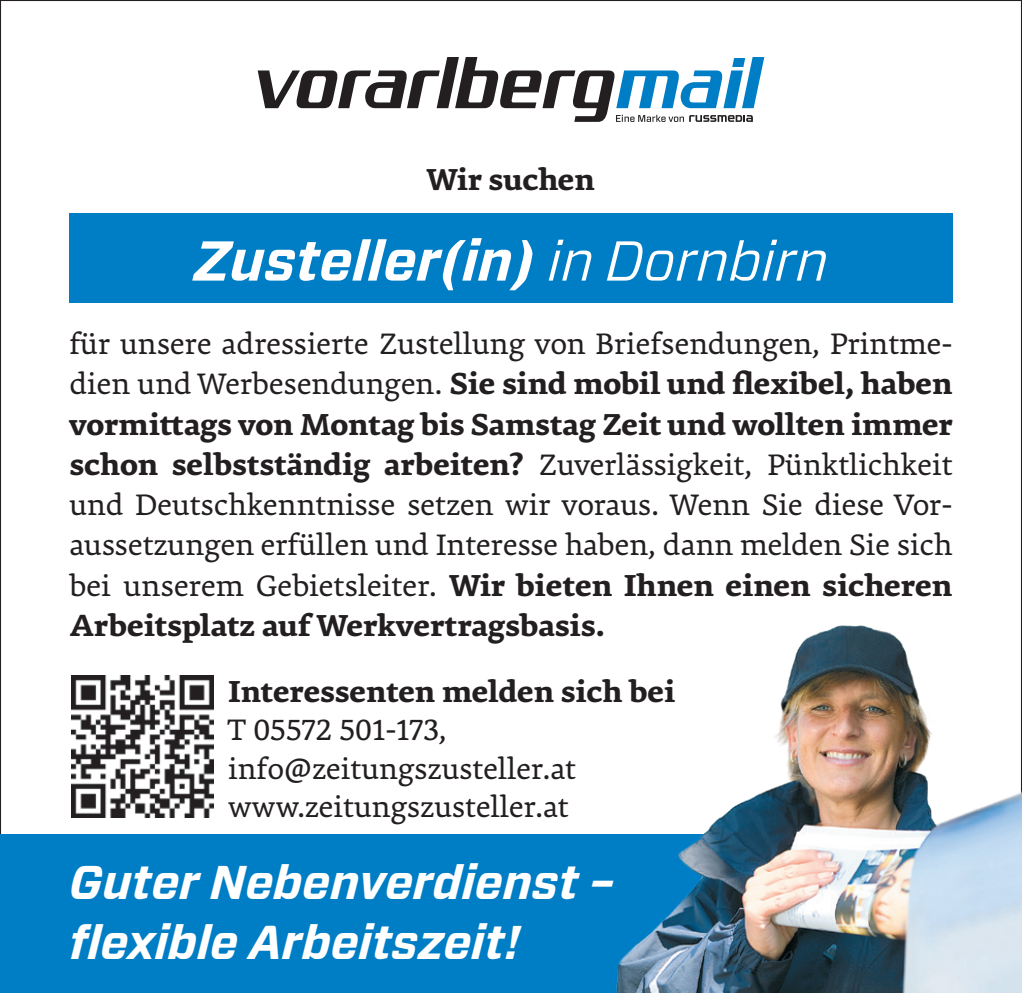
<style>
.page{position:relative;width:1022px;height:993px;background:#fff}
.page>*{position:absolute;margin:0;border:0;box-sizing:border-box;transform-origin:0 0}
.t1{font:italic 700 56px "Forza";color:#fff}
.t2{font:italic 700 47.25px/59.5px "Forza";color:#fff}
.t3{font:32.2px/40.2px "Premiera";color:#231f20;text-align:justify}
.t4{font:700 32.2px "Premiera";color:#231f20}
.s1{font-weight:400}
.s2{font-weight:700}
</style>
<div class="page">
<div style="left:0;top:833px;width:1022px;height:159px;background:#007ec5"></div>
<svg style="left:258px;top:57px;width:506px;height:65px"></svg>
<img style="left:608px;top:621px;width:414px;height:371px">
<div style="left:69px;top:213px;width:883px;height:90px;background:#007ec5"></div>
<img style="left:71px;top:675px;width:142px;height:142px">
<p class="t4" style="left:427px;top:159px;width:169px">Wir suchen</p>
<h1 class="t1" style="left:194px;top:223px;width:636px">Zusteller(in) <span class="s1">in Dornbirn</span></h1>
<p class="t3" style="left:69px;top:323px;width:885px">für unsere adressierte Zustellung von Briefsendungen, Printme&shy;dien und Werbesendungen. <span class="s2">Sie sind mobil und flexibel, haben vormittags von Montag bis Samstag Zeit und wollten immer schon selbstständig arbeiten?</span> Zuverlässigkeit, Pünktlichkeit und Deutschkenntnisse setzen wir voraus. Wenn Sie diese Vor&shy;aussetzungen erfüllen und Interesse haben, dann melden Sie sich bei unserem Gebietsleiter. <span class="s2">Wir bieten Ihnen einen sicheren Arbeitsplatz auf Werkvertragsbasis.</span></p>
<p class="t4" style="left:228px;top:670px;width:448px">Interessenten melden sich bei</p>
<p class="t3" style="left:228px;top:710px;width:349px;line-height:38.5px;text-align:left">T 05572 501-173, info@zeitungszusteller.at www.zeitungszusteller.at</p>
<h2 class="t2" style="left:69px;top:852px;width:547px">Guter Nebenverdienst – flexible Arbeitszeit!</h2>
</div>
